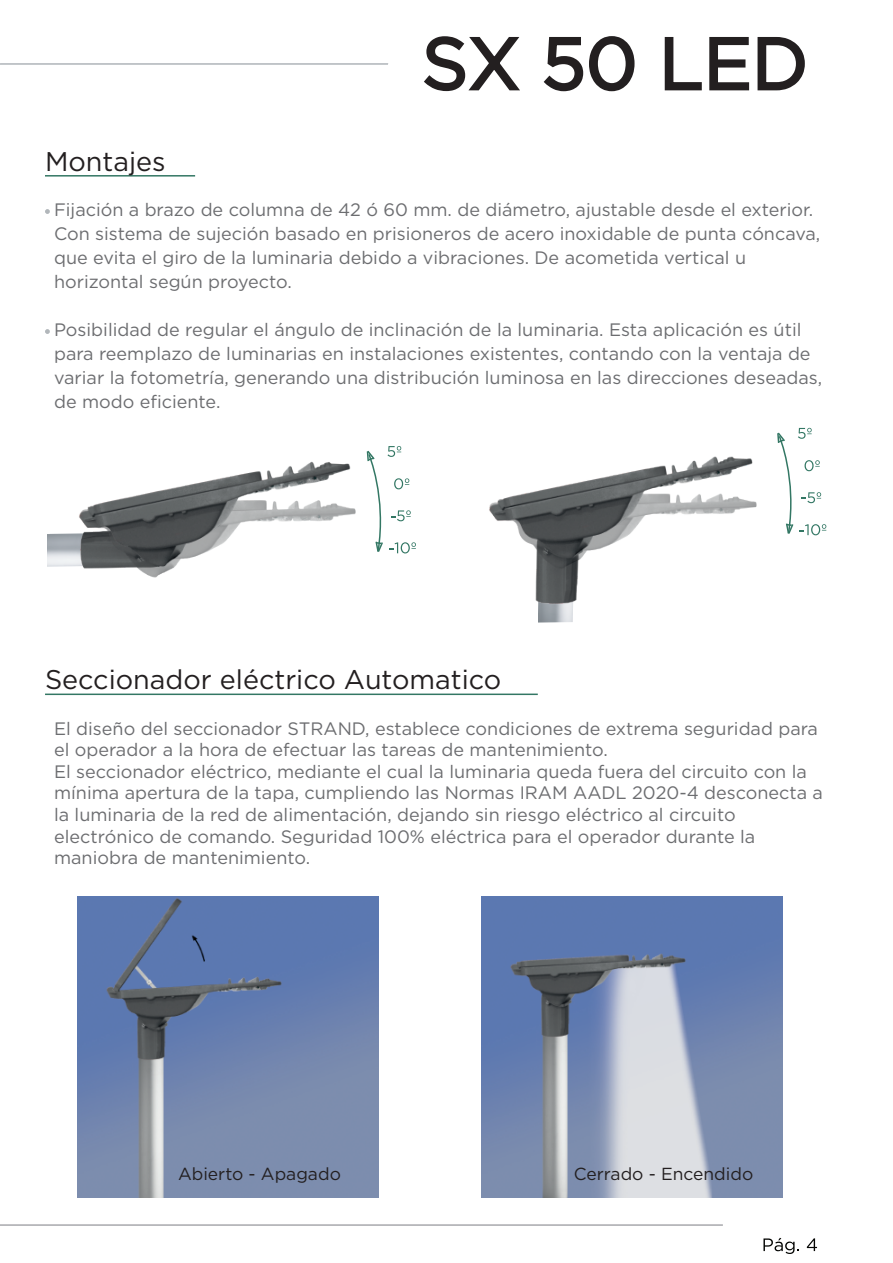
<style>
.page{position:relative;width:893px;height:1263px;background:#fff}
.page>*{position:absolute;margin:0;border:0;box-sizing:border-box;transform-origin:0 0}
.t1{font:27px "Gotham";color:#231f20}
.t2{font:18px/24px "Gotham";color:#6c6d70}
.t3{font:17.4px "Gotham";color:#231f20}
</style>
<div class="page">
<hr style="left:0;top:63px;width:388px;height:2px;background:#b2b7bb">
<svg style="left:763px;top:1238px;width:36px;height:16px"></svg>
<svg style="left:807px;top:1238px;width:10px;height:13px"></svg>
<hr style="left:0;top:1224px;width:723px;height:2px;background:#a8a9ad">
<hr style="left:45px;top:175px;width:150px;height:2px;background:#337764">
<svg style="left:45px;top:209px;width:5px;height:5px"></svg>
<svg style="left:45px;top:329px;width:5px;height:5px"></svg>
<hr style="left:45px;top:693px;width:493px;height:2px;background:#337764">
<svg style="left:424px;top:36px;width:96px;height:56px"></svg>
<svg style="left:543px;top:36px;width:92px;height:56px"></svg>
<svg style="left:664px;top:37px;width:141px;height:54px"></svg>
<img style="left:489px;top:456px;width:268px;height:167px">
<img style="left:47px;top:534px;width:1px;height:33px">
<img style="left:48px;top:461px;width:308px;height:117px">
<svg style="left:366px;top:446px;width:50px;height:107px"></svg>
<svg style="left:777px;top:428px;width:49px;height:107px"></svg>
<img style="left:77px;top:896px;width:301px;height:301px">
<img style="left:481px;top:896px;width:301px;height:301px">
<h1 class="t1" style="left:45px;top:146px;width:122px">Montajes</h1>
<p class="t2" style="left:54px;top:198px;width:768px">Fijación a brazo de columna de 42 ó 60 mm. de diámetro, ajustable desde el exterior.<br>Con sistema de sujeción basado en prisioneros de acero inoxidable de punta cóncava, que evita el giro de la luminaria debido a vibraciones. De acometida vertical u horizontal según proyecto.</p>
<p class="t2" style="left:54px;top:318px;width:770px">Posibilidad de regular el ángulo de inclinación de la luminaria. Esta aplicación es útil para reemplazo de luminarias en instalaciones existentes, contando con la ventaja de variar la fotometría, generando una distribución luminosa en las direcciones deseadas, de modo eficiente.</p>
<h1 class="t1" style="left:45px;top:665px;width:458px">Seccionador eléctrico Automatico</h1>
<p class="t2" style="left:54px;top:717px;width:770px;line-height:21.6px">El diseño del seccionador STRAND, establece condiciones de extrema seguridad para el operador a la hora de efectuar las tareas de mantenimiento.<br>El seccionador eléctrico, mediante el cual la luminaria queda fuera del circuito con la mínima apertura de la tapa, cumpliendo las Normas IRAM AADL 2020-4 desconecta a la luminaria de la red de alimentación, dejando sin riesgo eléctrico al circuito electrónico de comando. Seguridad 100% eléctrica para el operador durante la maniobra de mantenimiento.</p>
<p class="t3" style="left:178px;top:1164px;width:164px">Abierto - Apagado</p>
<p class="t3" style="left:574px;top:1164px;width:181px">Cerrado - Encendido</p>
</div>
